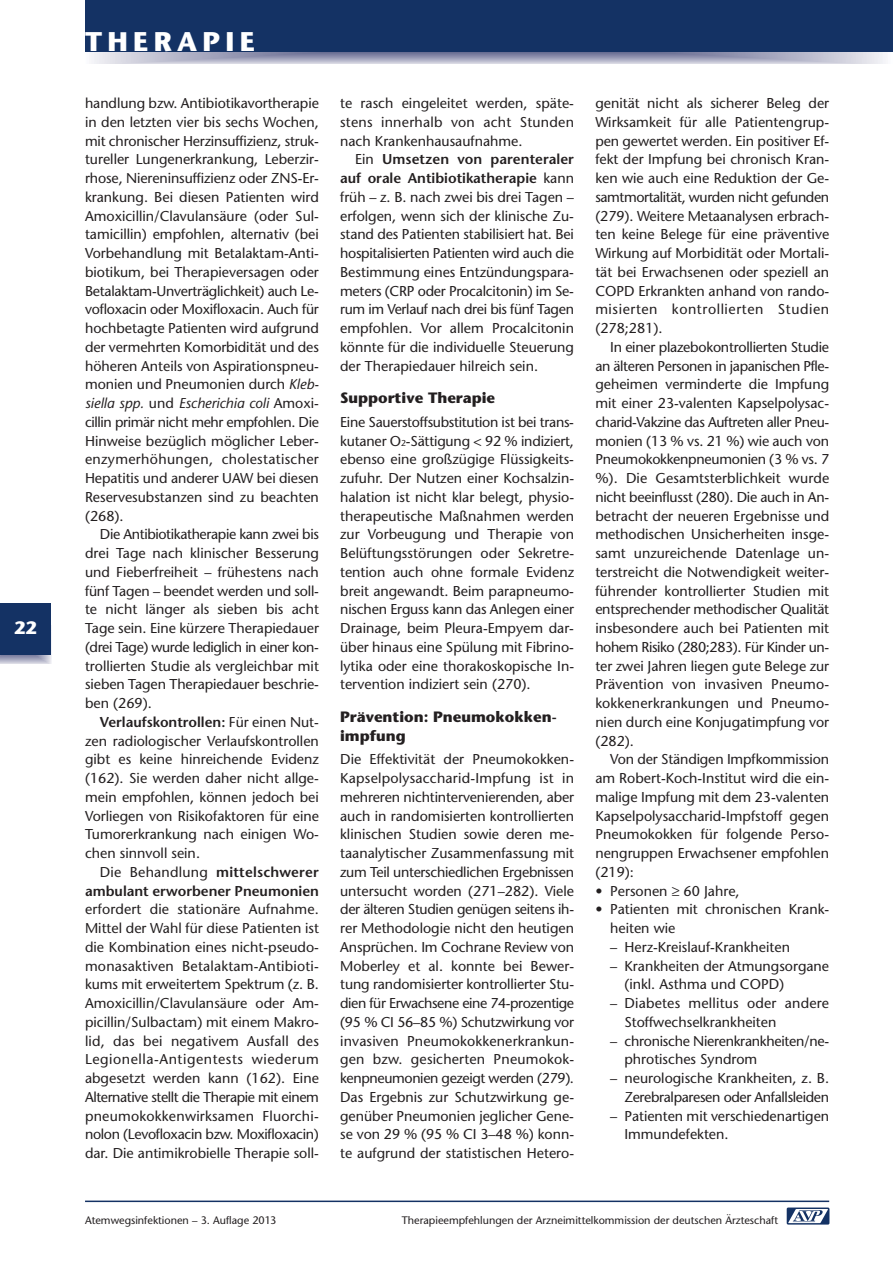
<style>
.page{position:relative;width:893px;height:1263px;background:#fff}
.page>*{position:absolute;margin:0;border:0;box-sizing:border-box;transform-origin:0 0}
.t1{font:700 27px "Stone Sans";letter-spacing:.2em;color:#fff}
.t2{font:700 18px "Stone Sans";color:#fff}
.t3{font:700 15px/19.5px "Stone Sans";color:#231f20}
.t4{font:14.25px/18.8px "Stone Sans";color:#231f20;text-align:justify}
.t5{font:14.25px/18.8px "Stone Sans";letter-spacing:-.025em;color:#231f20;text-align:right}
.t6{font:600 14.25px/18.8px "Stone Sans";color:#231f20;text-align:right}
.t7{font:14.25px/18.8px "Stone Sans";letter-spacing:-.02em;color:#231f20}
.t8{font:10.8px "Stone Sans";color:#231f20}
.s1{font-style:italic}
.s2{font-weight:600}
.s3{font-weight:400}
.s4{font-size:8.55px}
</style>
<div class="page">
<svg style="left:0;top:655px;width:51px;height:8px"></svg>
<svg style="left:85px;top:51px;width:808px;height:13px;background:#a2a5bd"></svg>
<hr style="left:85px;top:1200px;width:744px;height:2px;background:#143264">
<div style="left:787px;top:1207px;width:42px;height:17px;background:#143264;border-radius:2px"></div>
<svg style="left:788px;top:1209px;width:40px;height:14px"></svg>
<div style="left:85px;top:0;width:808px;height:51px;background:#143264"></div>
<div style="left:0;top:604px;width:51px;height:51px;background:#143264"></div>
<p class="t2" style="left:14px;top:620px;width:24px">22</p>
<h1 class="t1" style="left:85px;top:31px;width:171px">THERAPIE</h1>
<p class="t4" style="left:85px;top:95px;width:235px">handlung bzw. Antibiotikavortherapie in den letzten vier bis sechs Wochen, mit chronischer Herzinsuffizienz, struk&shy;tureller Lungenerkrankung, Leberzir&shy;rhose, Niereninsuffizienz oder ZNS-Er&shy;krankung. Bei diesen Patienten wird Amoxicillin/Clavulansäure (oder Sul&shy;tamicillin) empfohlen, alternativ (bei Vorbehandlung mit Betalaktam-Anti&shy;biotikum, bei Therapieversagen oder Betalaktam-Unverträglichkeit) auch Le&shy;vofloxacin oder Moxifloxacin. Auch für hochbetagte Patienten wird aufgrund der vermehrten Komorbidität und des höheren Anteils von Aspirationspneu&shy;monien und Pneumonien durch <span class="s1">Kleb&shy;siella spp.</span> und <span class="s1">Escherichia coli</span> Amoxi&shy;cillin primär nicht mehr empfohlen. Die Hinweise bezüglich möglicher Leber&shy;enzymerhöhungen, cholestatischer Hepatitis und anderer UAW bei diesen Reservesubstanzen sind zu beachten (268).</p>
<p class="t4" style="left:85px;top:526px;width:235px;text-indent:15px">Die Antibiotikatherapie kann zwei bis drei Tage nach klinischer Besserung und Fieberfreiheit – frühestens nach fünf Tagen – beendet werden und soll&shy;te nicht länger als sieben bis acht Tage sein. Eine kürzere Therapiedauer (drei Tage) wurde lediglich in einer kon&shy;trollierten Studie als vergleichbar mit sieben Tagen Therapiedauer beschrie&shy;ben (269).</p>
<p class="t4" style="left:85px;top:714px;width:235px;text-indent:15px"><span class="s2">Verlaufskontrollen:</span> Für einen Nut&shy;zen radiologischer Verlaufskontrollen gibt es keine hinreichende Evidenz (162). Sie werden daher nicht allge&shy;mein empfohlen, können jedoch bei Vorliegen von Risikofaktoren für eine Tumorerkrankung nach einigen Wo&shy;chen sinnvoll sein.</p>
<p class="t6" style="left:85px;top:864px;width:235px"><span class="s3">Die Behandlung</span> mittelschwerer ambulant erworbener Pneumonien</p>
<p class="t4" style="left:85px;top:901px;width:235px">erfordert die stationäre Aufnahme.<br>Mittel der Wahl für diese Patienten ist die Kombination eines nicht-pseudo&shy;monasaktiven Betalaktam-Antibioti&shy;kums mit erweitertem Spektrum (z. B.<br>Amoxicillin/Clavulansäure oder Am&shy;picillin/Sulbactam) mit einem Makro&shy;lid, das bei negativem Ausfall des Legionella-Antigentests wiederum abgesetzt werden kann (162). Eine Alternative stellt die Therapie mit einem pneumokokkenwirksamen Fluorchi&shy;nolon (Levofloxacin bzw. Moxifloxacin) dar. Die antimikrobielle Therapie soll-</p>
<p class="t4" style="left:340px;top:95px;width:235px">te rasch eingeleitet werden, späte&shy;stens innerhalb von acht Stunden nach Krankenhausaufnahme.</p>
<p class="t4" style="left:340px;top:151px;width:235px;text-indent:15px">Ein <span class="s2">Umsetzen von parenteraler auf orale Antibiotikatherapie</span> kann früh – z. B. nach zwei bis drei Tagen – erfolgen, wenn sich der klinische Zu&shy;stand des Patienten stabilisiert hat. Bei hospitalisierten Patienten wird auch die Bestimmung eines Entzündungspara&shy;meters (CRP oder Procalcitonin) im Se&shy;rum im Verlauf nach drei bis fünf Tagen empfohlen. Vor allem Procalcitonin könnte für die individuelle Steuerung der Therapiedauer hilreich sein.</p>
<p class="t3" style="left:340px;top:389px;width:156px">Supportive Therapie</p>
<p class="t4" style="left:340px;top:414px;width:235px">Eine Sauerstoffsubstitution ist bei trans&shy;kutaner O<span class="s4">2</span>-Sättigung &lt; 92 % indiziert, ebenso eine großzügige Flüssigkeits&shy;zufuhr. Der Nutzen einer Kochsalzin&shy;halation ist nicht klar belegt, physio&shy;therapeutische Maßnahmen werden zur Vorbeugung und Therapie von Belüftungsstörungen oder Sekretre&shy;tention auch ohne formale Evidenz breit angewandt. Beim parapneumo&shy;nischen Erguss kann das Anlegen einer Drainage, beim Pleura-Empyem dar&shy;über hinaus eine Spülung mit Fibrino&shy;lytika oder eine thorakoskopische In&shy;tervention indiziert sein (270).</p>
<p class="t3" style="left:340px;top:708px;width:218px">Prävention: Pneumokokken&shy;impfung</p>
<p class="t4" style="left:340px;top:751px;width:235px">Die Effektivität der Pneumokokken-Kapselpolysaccharid-Impfung ist in mehreren nichtintervenierenden, aber auch in randomisierten kontrollierten klinischen Studien sowie deren me&shy;taanalytischer Zusammenfassung mit zum Teil unterschiedlichen Ergebnissen untersucht worden (271–282). Viele der älteren Studien genügen seitens ih&shy;rer Methodologie nicht den heutigen Ansprüchen. Im Cochrane Review von Moberley et al. konnte bei Bewer&shy;tung randomisierter kontrollierter Stu&shy;dien für Erwachsene eine 74-prozentige (95 % CI 56–85 %) Schutzwirkung vor invasiven Pneumokokkenerkrankun&shy;gen bzw. gesicherten Pneumokok&shy;kenpneumonien gezeigt werden (279).<br>Das Ergebnis zur Schutzwirkung ge&shy;genüber Pneumonien jeglicher Gene&shy;se von 29 % (95 % CI 3–48 %) konn&shy;te aufgrund der statistischen Hetero-</p>
<p class="t4" style="left:595px;top:95px;width:235px">genität nicht als sicherer Beleg der Wirksamkeit für alle Patientengrup&shy;pen gewertet werden. Ein positiver Ef&shy;fekt der Impfung bei chronisch Kran&shy;ken wie auch eine Reduktion der Ge&shy;samtmortalität, wurden nicht gefunden (279). Weitere Metaanalysen erbrach&shy;ten keine Belege für eine präventive Wirkung auf Morbidität oder Mortali&shy;tät bei Erwachsenen oder speziell an COPD Erkrankten anhand von rando&shy;misierten kontrollierten Studien (278;281).</p>
<p class="t4" style="left:595px;top:339px;width:235px;text-indent:15px">In einer plazebokontrollierten Studie an älteren Personen in japanischen Pfle&shy;geheimen verminderte die Impfung mit einer 23-valenten Kapselpolysac&shy;charid-Vakzine das Auftreten aller Pneu&shy;monien (13 % vs. 21 %) wie auch von Pneumokokkenpneumonien (3 % vs. 7 %). Die Gesamtsterblichkeit wurde nicht beeinflusst (280). Die auch in An&shy;betracht der neueren Ergebnisse und methodischen Unsicherheiten insge&shy;samt unzureichende Datenlage un&shy;terstreicht die Notwendigkeit weiter&shy;führender kontrollierter Studien mit entsprechender methodischer Qualität insbesondere auch bei Patienten mit hohem Risiko (280;283). Für Kinder un&shy;ter zwei Jahren liegen gute Belege zur Prävention von invasiven Pneumo&shy;kokkenerkrankungen und Pneumo&shy;nien durch eine Konjugatimpfung vor (282).</p>
<p class="t4" style="left:595px;top:751px;width:235px;text-indent:15px">Von der Ständigen Impfkommission am Robert-Koch-Institut wird die ein&shy;malige Impfung mit dem 23-valenten Kapselpolysaccharid-Impfstoff gegen Pneumokokken für folgende Perso&shy;nengruppen Erwachsener empfohlen (219):</p>
<p class="t4" style="left:595px;top:883px;width:146px">• Personen ≥ 60 Jahre,</p>
<p class="t4" style="left:610px;top:901px;width:220px;text-indent:-15px">• Patienten mit chronischen Krank&shy;heiten wie</p>
<p class="t4" style="left:610px;top:939px;width:181px">– Herz-Kreislauf-Krankheiten</p>
<p class="t4" style="left:624px;top:958px;width:206px;text-indent:-14px">– Krankheiten der Atmungsorgane (inkl. Asthma und COPD)</p>
<p class="t4" style="left:624px;top:995px;width:206px;text-indent:-14px">– Diabetes mellitus oder andere<br>Stoffwechselkrankheiten</p>
<p class="t7" style="left:624px;top:1033px;width:206px;text-indent:-14px">– chronische Nierenkrankheiten/ne&shy;phrotisches Syndrom</p>
<p class="t5" style="left:610px;top:1070px;width:220px">– neurologische Krankheiten, z. B.<br>Zerebralparesen oder Anfallsleiden</p>
<p class="t4" style="left:624px;top:1108px;width:206px;text-indent:-14px">– Patienten mit verschiedenartigen<br>Immundefekten.</p>
<p class="t8" style="left:85px;top:1216px;width:193px">Atemwegsinfektionen – 3. Auflage 2013</p>
<p class="t8" style="left:402px;top:1216px;width:378px">Therapieempfehlungen der Arzneimittelkommission der deutschen Ärzteschaft</p>
</div>
